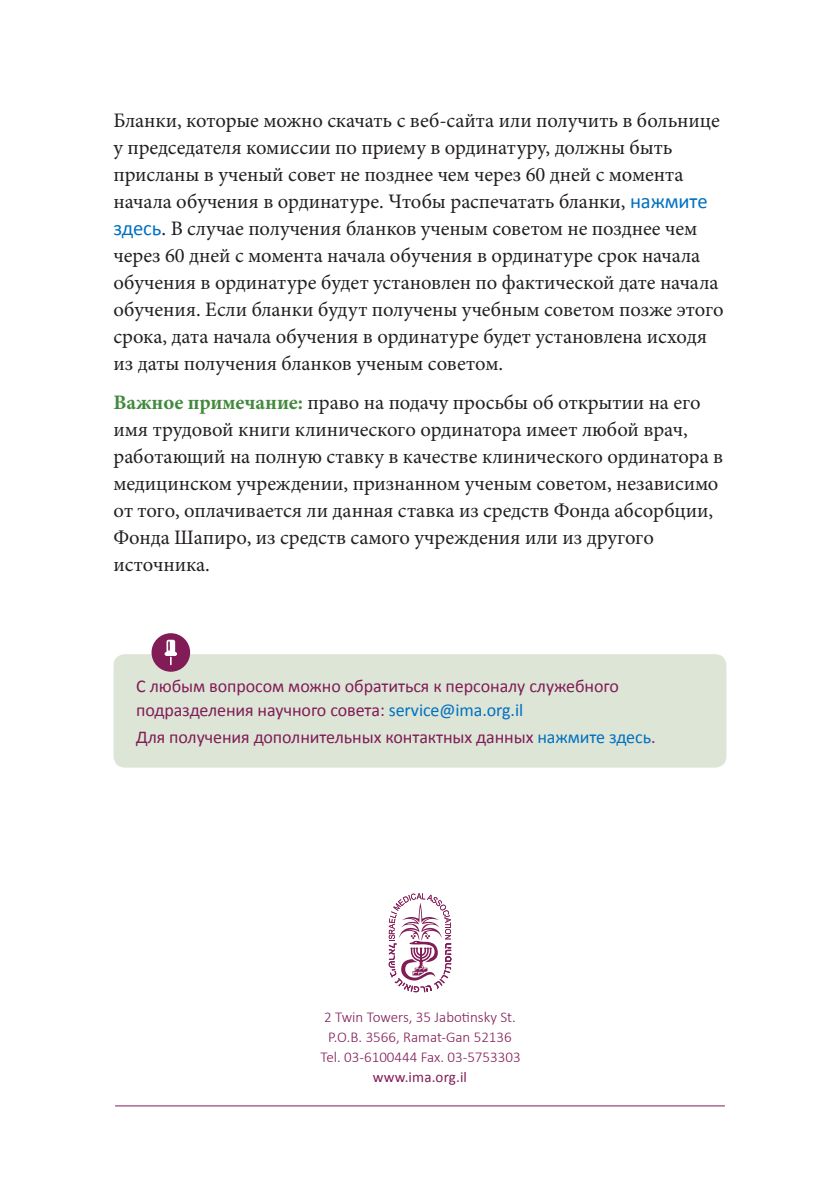
<style>
.page{position:relative;width:840px;height:1191px;background:#fff}
.page>*{position:absolute;margin:0;border:0;box-sizing:border-box;transform-origin:0 0}
.text_ratz{font:20.6px/27px "Minion Pro";letter-spacing:-.005em;color:#231f20}
.t1{font:18px/24px "Calibri";letter-spacing:-.005em;color:#811c57}
.t2{font:300 15px "Calibri";color:#811c57}
.t3{font:15px "Calibri";letter-spacing:.01em;color:#811c57}
.s1{font-family:"Calibri";color:#0070c0}
.s2{font-weight:700;color:#43893d}
.s3{color:#0070c0}
</style>
<div class="page">
<hr style="left:115px;top:1105px;width:609px;height:1px;background:#811c57">
<svg style="left:388px;top:893px;width:63px;height:99px"></svg>
<div style="left:113px;top:654px;width:613px;height:113px;background:#dce5d6;border-radius:11px"></div>
<div style="left:151px;top:633px;width:39px;height:39px;background:#811c57;border-radius:50%"></div>
<svg style="left:164px;top:639px;width:13px;height:26px"></svg>
<p class="text_ratz" style="left:113px;top:107px;width:611px">Бланки, которые можно скачать с веб-сайта или получить в больнице у председателя комиссии по приему в ординатуру, должны быть присланы в ученый совет не позднее чем через 60 дней с момента начала обучения в ординатуре. Чтобы распечатать бланки, <span class="s1">нажмите здесь</span> В. случае получения бланков ученым советом не позднее чем через 60 дней с момента начала обучения в ординатуре срок начала обучения в ординатуре будет установлен по фактической дате начала обучения. Если бланки будут получены учебным советом позже этого срока, дата начала обучения в ординатуре будет установлена исходя из даты получения бланков ученым советом.</p>
<p class="text_ratz" style="left:113px;top:389px;width:611px"><span class="s2">Важное примечание:</span> право на подачу просьбы об открытии на его имя трудовой книги клинического ординатора имеет любой врач, работающий на полную ставку в качестве клинического ординатора в медицинском учреждении, признанном ученым советом, независимо от того, оплачивается ли данная ставка из средств Фонда абсорбции, Фонда Шапиро, из средств самого учреждения или из другого источника.</p>
<p class="t1" style="left:136px;top:674px;width:484px">С любым вопросом можно обратиться к персоналу служебного подразделения научного совета: <span class="s3">service@ima.org i l.</span></p>
<p class="t1" style="left:136px;top:725px;width:520px">Для получения дополнительных контактных данных <span class="s3">нажмите здесь</span>.</p>
<p class="t2" style="left:324px;top:1007px;width:193px">2 Twin Towers, 35 Jabotinsky St.</p>
<p class="t2" style="left:328px;top:1027px;width:185px">O.P .B. 3566, Ramat-Gan 52136</p>
<p class="t2" style="left:320px;top:1047px;width:201px">Tel. 03-6100444 Fax. 03-5753303</p>
<p class="t3" style="left:372px;top:1067px;width:96px">www.ima.org i l.</p>
</div>
